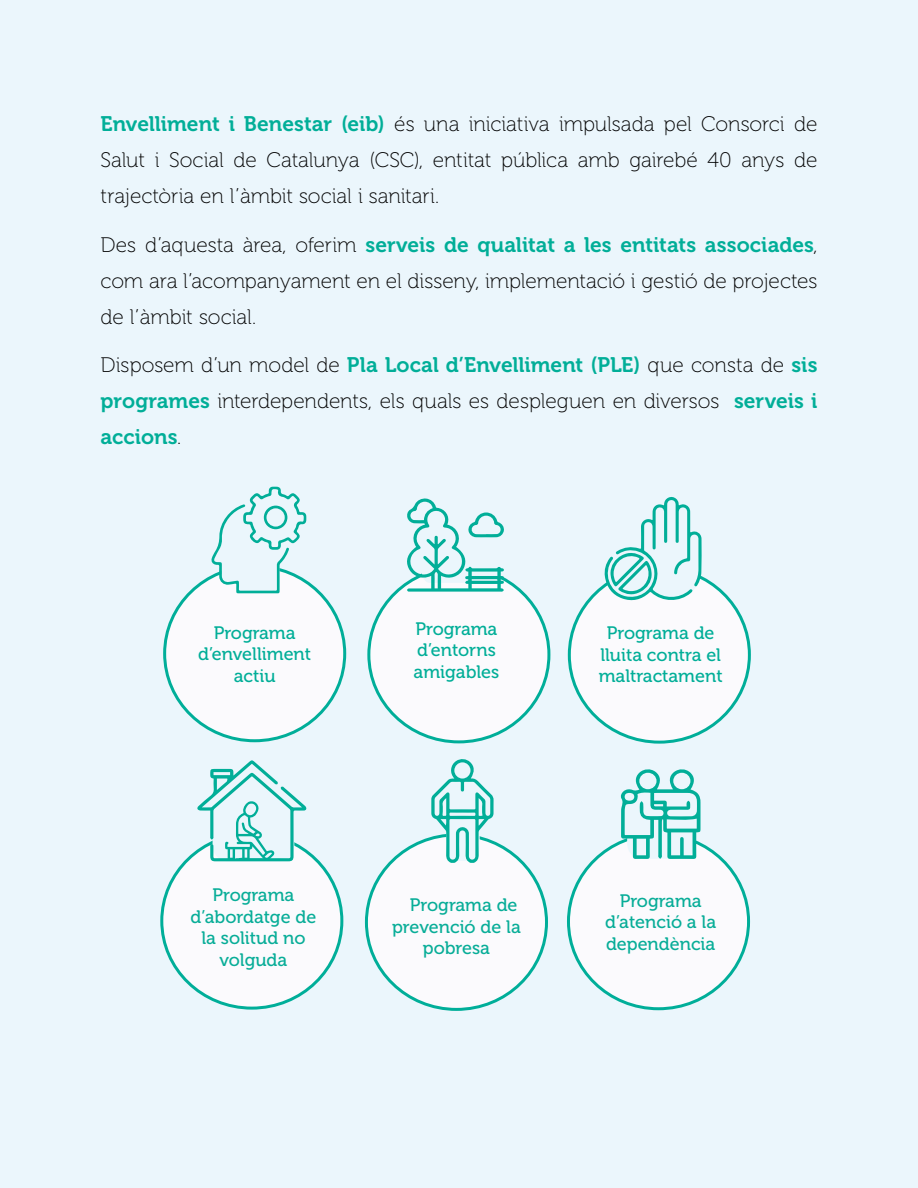
<style>
.page{position:relative;width:918px;height:1188px;background:#ebf6fc}
.page>*{position:absolute;margin:0;border:0;box-sizing:border-box;transform-origin:0 0}
.t1{font:21px/36px "Museo 100";letter-spacing:-.005em;color:#000}
.t2{font:21px "Museo 700";color:#01ae98}
.t3{font:18px/21.6px "Museo 500";color:#08ad98;text-align:center}
.t4{font:18px/21.6px "Museo 500";color:#01ae98;text-align:center}
.s1{font-family:"Museo 700";color:#01ae98}
.s2{font-family:"Museo 100";color:#000}
</style>
<div class="page">
<div style="left:568px;top:834px;width:181px;height:175px;background:#fbfafd;border-radius:50%"></div>
<div style="left:165px;top:566px;width:180px;height:175px;background:#fbfafd;border-radius:50%"></div>
<div style="left:569px;top:568px;width:180px;height:174px;background:#fbfafd;border-radius:50%"></div>
<div style="left:369px;top:567px;width:180px;height:175px;background:#fbfafd;border-radius:50%"></div>
<div style="left:162px;top:834px;width:180px;height:174px;background:#fbfafd;border-radius:50%"></div>
<div style="left:366px;top:835px;width:181px;height:174px;background:#fbfafd;border-radius:50%"></div>
<svg style="left:211px;top:487px;width:95px;height:107px"></svg>
<svg style="left:197px;top:760px;width:109px;height:101px"></svg>
<svg style="left:603px;top:497px;width:101px;height:104px"></svg>
<svg style="left:431px;top:759px;width:63px;height:104px"></svg>
<svg style="left:620px;top:742px;width:81px;height:117px"></svg>
<svg style="left:405px;top:498px;width:99px;height:94px"></svg>
<p class="t1" style="left:101px;top:106px;width:718px;text-align:justify"><span class="s1">Envelliment i Benestar (eib)</span> és una iniciativa impulsada pel Consorci de Salut i Social de Catalunya (CSC), entitat pública amb gairebé 40 anys de trajectòria en l’àmbit social i sanitari.</p>
<p class="t2" style="left:101px;top:233px;width:718px"><span class="s2">Des d’aquesta àrea, oferim</span> serveis de qualitat a les entitats associades<span class="s2">,</span></p>
<p class="t1" style="left:101px;top:263px;width:718px">com ara l’acompanyament en el disseny, implementació i gestió de projectes de l’àmbit social.</p>
<p class="t1" style="left:101px;top:348px;width:719px">Disposem d’un model de <span class="s1">Pla Local d’Envelliment (PLE)</span> que consta de <span class="s1">sis programes</span> interdependents, els quals es despleguen en diversos <span class="s1">serveis i</span></p>
<p class="t2" style="left:101px;top:425px;width:82px">accions<span class="s2">.</span></p>
<p class="t4" style="left:198px;top:622px;width:115px">Programa d’envelliment actiu</p>
<p class="t4" style="left:414px;top:618px;width:87px;text-align:left">Programa d’entorns amigables</p>
<p class="t4" style="left:599px;top:622px;width:126px">Programa de lluita contra el maltractament</p>
<p class="t3" style="left:191px;top:885px;width:127px">Programa d’abordatge de la solitud no volguda</p>
<p class="t3" style="left:410px;top:894px;width:109px">Programa de</p>
<p class="t3" style="left:392px;top:916px;width:130px">prevenció de la</p>
<p class="t3" style="left:423px;top:938px;width:69px">pobresa</p>
<p class="t3" style="left:605px;top:890px;width:113px">Programa d’atenció a la dependència</p>
</div>
